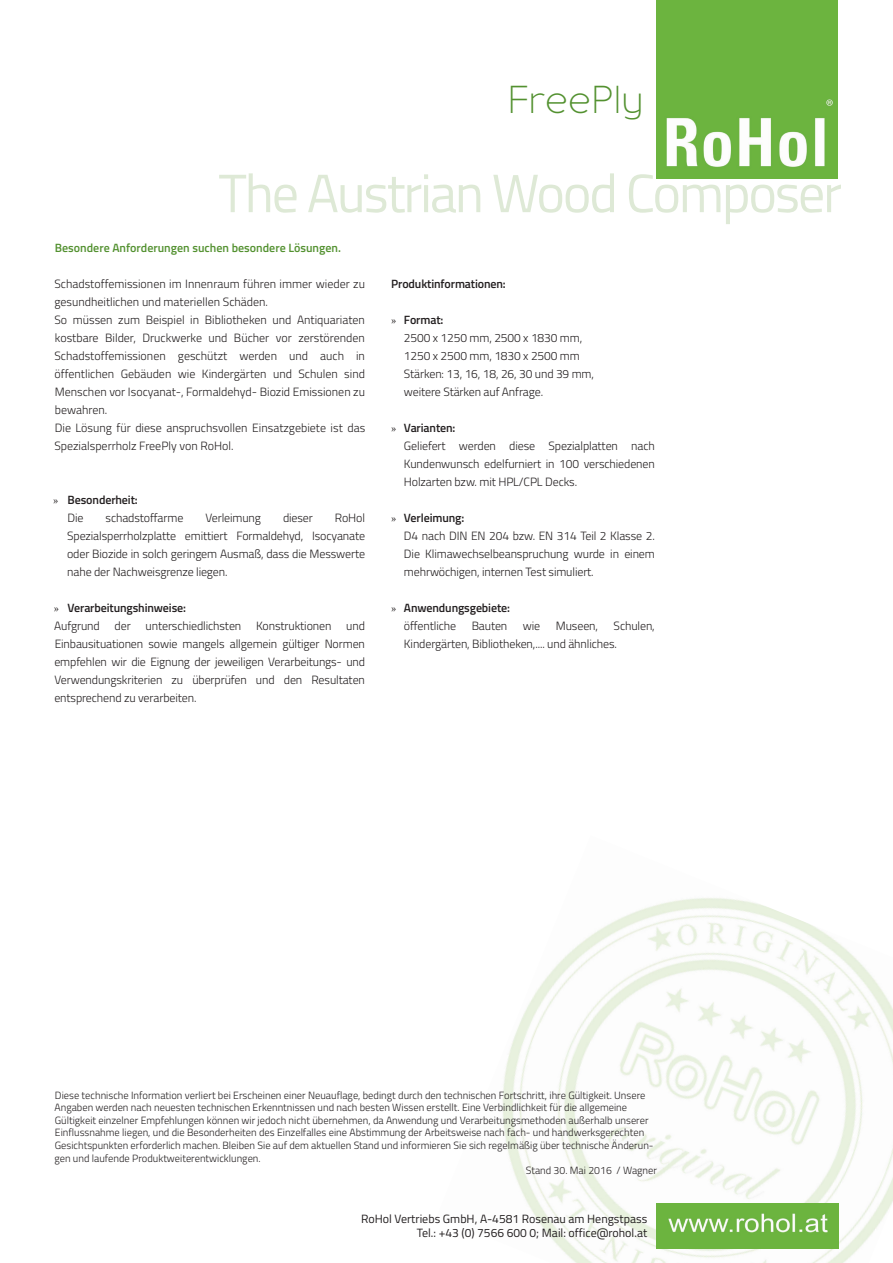
<style>
.page{position:relative;width:893px;height:1263px;background:#fff}
.page>*{position:absolute;margin:0;border:0;box-sizing:border-box;transform-origin:0 0}
.t1{font:54px "Titillium Web";letter-spacing:-.04em;color:#dee9d6}
.t2{font:38.85px "Baufra";letter-spacing:-.035em;color:#539130}
.t3{font:300 12px/18px "Titillium Web";letter-spacing:-.01em;color:#231f20}
.t4{font:12px/14.4px "Titillium Web";color:#231f20;text-align:right}
.t5{font:600 12px/18px "Titillium Web";letter-spacing:-.01em;color:#231f20}
.t6{font:600 12px "Titillium Web";color:#539130}
.t7{font:300 10.5px "Titillium Web";color:#231f20}
.s1{font-family:"Minion Pro";font-weight:400}
.s2{font-weight:300}
.s3{font-weight:600}
</style>
<div class="page">
<img style="left:502px;top:898px;width:391px;height:365px">
<img style="left:656px;top:0;width:182px;height:179px">
<img style="left:657px;top:1203px;width:182px;height:45px">
<h2 class="t2" style="left:507px;top:76px;width:139px">FreePly</h2>
<h1 class="t1" style="left:218px;top:154px;width:625px">The Austrian Wood Composer</h1>
<p class="t6" style="left:55px;top:239px;width:288px">Besondere Anforderungen suchen besondere Lösungen.</p>
<p class="t3" style="left:54px;top:274px;width:312px">Schadstoffemissionen im Innenraum führen immer wieder zu gesundheitlichen und materiellen Schäden.<br>So müssen zum Beispiel in Bibliotheken und Antiquariaten kostbare Bilder, Druckwerke und Bücher vor zerstörenden Schadstoffemissionen geschützt werden und auch in öffentlichen Gebäuden wie Kindergärten und Schulen sind Menschen vor Isocyanat-, Formaldehyd- Biozid Emissionen zu bewahren.<br>Die Lösung für diese anspruchsvollen Einsatzgebiete ist das Spezialsperrholz FreePly von RoHol.</p>
<p class="t5" style="left:68px;top:490px;width:72px;text-indent:-14px"><span class="s1">»</span> Besonderheit:<br><span class="s2">Die</span></p>
<p class="t3" style="left:106px;top:508px;width:79px">schadstoffarme</p>
<p class="t3" style="left:205px;top:508px;width:57px">Verleimung</p>
<p class="t3" style="left:283px;top:508px;width:31px">dieser</p>
<p class="t3" style="left:67px;top:508px;width:300px;text-align:justify;text-indent:268px">RoHol Spezialsperrholzplatte emittiert Formaldehyd, Isocyanate oder Biozide in solch geringem Ausmaß, dass die Messwerte nahe der Nachweisgrenze liegen.</p>
<p class="t3" style="left:54px;top:598px;width:313px"><span class="s1">»</span> <span class="s3">Verarbeitungshinweise:<br></span>Aufgrund der unterschiedlichsten Konstruktionen und Einbausituationen sowie mangels allgemein gültiger Normen empfehlen wir die Eignung der jeweiligen Verarbeitungs- und Verwendungskriterien zu überprüfen und den Resultaten entsprechend zu verarbeiten.</p>
<p class="t5" style="left:391px;top:274px;width:116px">Produktinformationen:</p>
<p class="t3" style="left:404px;top:310px;width:192px;text-indent:-13px"><span class="s1">»</span> <span class="s3">Format:<br></span>2500 x 1250 mm, 2500 x 1830 mm,<br>1250 x 2500 mm, 1830 x 2500 mm<br>Stärken: 13, 16, 18, 26, 30 und 39 mm, weitere Stärken auf Anfrage.</p>
<p class="t3" style="left:404px;top:418px;width:252px;text-indent:-13px"><span class="s1">»</span> <span class="s3">Varianten:<br></span>Geliefert werden diese Spezialplatten nach Kundenwunsch edelfurniert in 100 verschiedenen Holzarten bzw. mit HPL/CPL Decks.</p>
<p class="t3" style="left:404px;top:508px;width:252px;text-indent:-13px"><span class="s1">»</span> <span class="s3">Verleimung:<br></span>D4 nach DIN EN 204 bzw. EN 314 Teil 2 Klasse 2.<br>Die Klimawechselbeanspruchung wurde in einem mehrwöchigen, internen Test simuliert.</p>
<p class="t5" style="left:404px;top:598px;width:108px;text-indent:-13px"><span class="s1">»</span> Anwendungsgebiete: <span class="s2">öffentliche</span></p>
<p class="t3" style="left:404px;top:616px;width:252px;text-indent:210px">Schulen,<br>Kindergärten, Bibliotheken,.... und ähnliches.</p>
<p class="t3" style="left:472px;top:616px;width:37px">Bauten</p>
<p class="t3" style="left:523px;top:616px;width:19px">wie</p>
<p class="t3" style="left:556px;top:616px;width:44px">Museen,</p>
<p class="t7" style="left:55px;top:1087px;width:592px">Diese technische Information verliert bei Erscheinen einer Neuauflage, bedingt durch den technischen Fortschritt, ihre Gültigkeit. Unsere</p>
<p class="t7" style="left:54px;top:1100px;width:574px">Angaben werden nach neuesten technischen Erkenntnissen und nach besten Wissen erstellt. Eine Verbindlichkeit für die allgemeine</p>
<p class="t7" style="left:55px;top:1112px;width:595px">Gültigkeit einzelner Empfehlungen können wir jedoch nicht übernehmen, da Anwendung und Verarbeitungsmethoden außerhalb unserer</p>
<p class="t7" style="left:55px;top:1125px;width:591px">Einflussnahme liegen, und die Besonderheiten des Einzelfalles eine Abstimmung der Arbeitsweise nach fach- und handwerksgerechten</p>
<p class="t7" style="left:55px;top:1138px;width:600px">Gesichtspunkten erforderlich machen. Bleiben Sie auf dem aktuellen Stand und informieren Sie sich regelmäßig über technische Änderun-</p>
<p class="t7" style="left:54px;top:1150px;width:208px">gen und laufende Produktweiterentwicklungen.</p>
<p class="t7" style="left:526px;top:1163px;width:133px">Stand 30. Mai 2016 / Wagner</p>
<p class="t4" style="left:361px;top:1210px;width:288px">RoHol Vertriebs GmbH, A-4581 Rosenau am Hengstpass<br>Tel.: +43 (0) 7566 600 0; Mail: office@rohol.at</p>
</div>
